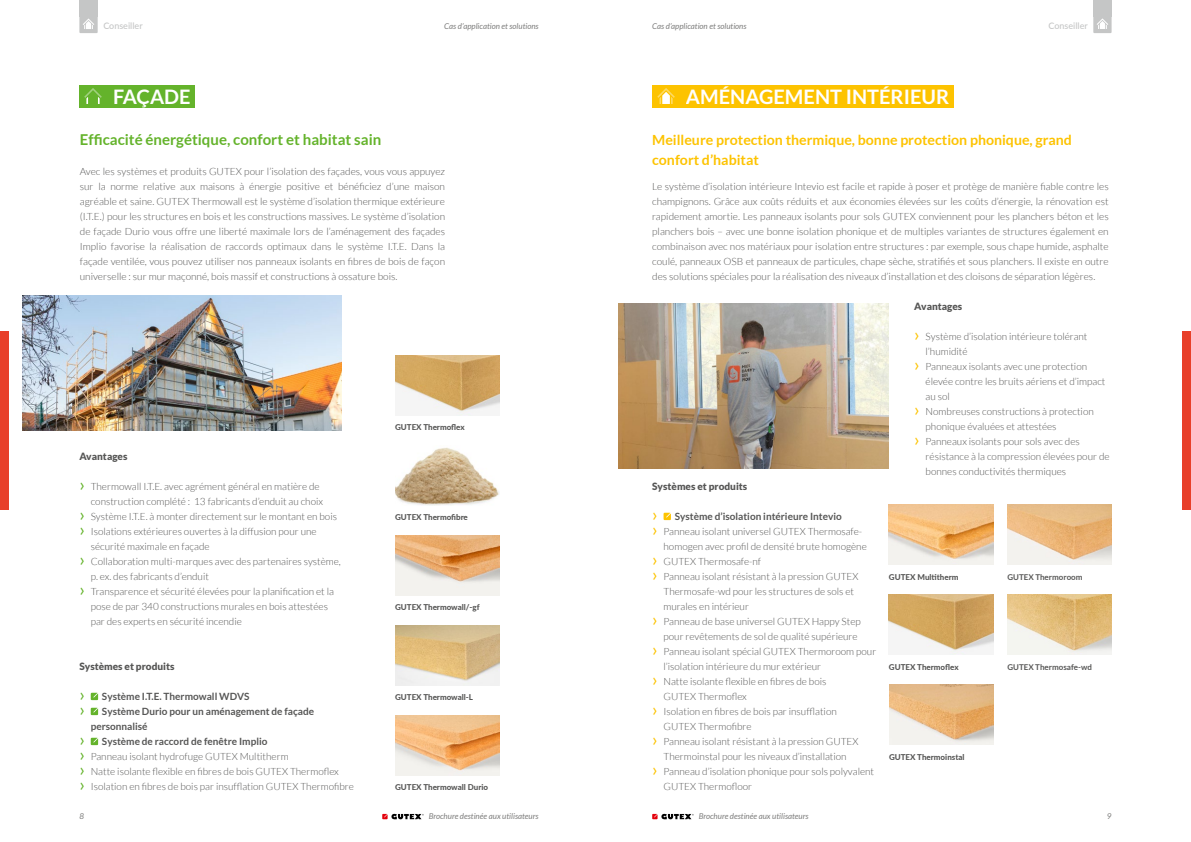
<style>
.page{position:relative;width:1191px;height:842px;background:#fff}
.page>*{position:absolute;margin:0;border:0;box-sizing:border-box;transform-origin:0 0}
.Head_Ausbau_gr{font:700 20px "Lato";color:#fff}
.Head_fassade_gr{font:700 20px "Lato";color:#fff}
.t1{font:18px "Lato";color:#64b32b}
.t2{font:18px "Lato";color:#fdc300}
.Fließtext{font:700 15px "Lato";color:#64b32b}
.Fließtext-2{font:700 14px/20px "Lato";color:#fdc300}
.Fließtext-3{font:300 10px/15px "Lato";color:#565655}
.t3{font:700 10px/15px "Lato";color:#565655}
.Zwischenüberschrift{font:900 10px "Lato";color:#565655}
.t4{font:500 9px "Lato";color:#c5c6c6}
.Fließtext_klein{font:800 8px "Lato";color:#565655}
.t5{font:italic 8px "Lato";color:#7d7d7c}
.Fließtext_klein-2{font:700 8px "Lato";color:#565655}
.s1{font-weight:400;font-size:18px;color:#64b32b}
.s2{font-weight:400;font-size:18px;color:#fdc300}
</style>
<div class="page">
<img style="left:395px;top:447px;width:104px;height:58px">
<img style="left:395px;top:355px;width:104px;height:60px">
<img style="left:889px;top:595px;width:104px;height:60px">
<img style="left:395px;top:535px;width:104px;height:60px">
<img style="left:395px;top:715px;width:104px;height:60px">
<img style="left:395px;top:625px;width:104px;height:60px">
<img style="left:889px;top:505px;width:104px;height:60px">
<img style="left:1007px;top:505px;width:104px;height:60px">
<img style="left:889px;top:685px;width:104px;height:60px">
<img style="left:1007px;top:595px;width:104px;height:60px">
<img style="left:23px;top:295px;width:318px;height:135px">
<img style="left:618px;top:303px;width:271px;height:165px">
<div style="left:1093px;top:0;width:18px;height:17px;background:#c5c6c6"></div>
<div style="left:1093px;top:15px;width:18px;height:18px;background:#c5c6c6"></div>
<svg style="left:1097px;top:18px;width:11px;height:11px"></svg>
<div style="left:79px;top:15px;width:19px;height:18px;background:#c5c6c6"></div>
<div style="left:79px;top:0;width:19px;height:17px;background:#c5c6c6"></div>
<svg style="left:83px;top:18px;width:11px;height:11px"></svg>
<div style="left:0;top:332px;width:9px;height:178px;background:#e83f29"></div>
<div style="left:1182px;top:332px;width:9px;height:178px;background:#e83f29"></div>
<svg style="left:382px;top:814px;width:42px;height:5px"></svg>
<svg style="left:652px;top:814px;width:41px;height:5px"></svg>
<div style="left:683px;top:85px;width:270px;height:23px;background:#fdc300"></div>
<div style="left:652px;top:85px;width:34px;height:23px;background:#fdc300"></div>
<svg style="left:657px;top:88px;width:18px;height:16px"></svg>
<svg style="left:91px;top:693px;width:7px;height:7px"></svg>
<svg style="left:91px;top:708px;width:7px;height:7px"></svg>
<svg style="left:91px;top:738px;width:7px;height:7px"></svg>
<svg style="left:663px;top:513px;width:8px;height:7px"></svg>
<div style="left:110px;top:85px;width:85px;height:23px;background:#64b32b"></div>
<div style="left:79px;top:85px;width:34px;height:23px;background:#64b32b"></div>
<svg style="left:84px;top:88px;width:18px;height:16px"></svg>
<p class="t4" style="left:103px;top:19px;width:41px">Conseiller</p>
<p class="t5" style="left:444px;top:22px;width:96px">Cas d’application et solutions</p>
<p class="t5" style="left:652px;top:22px;width:96px">Cas d’application et solutions</p>
<p class="t4" style="left:1048px;top:19px;width:41px">Conseiller</p>
<p class="Head_fassade_gr" style="left:113px;top:85px;width:79px">FAÇADE</p>
<p class="Fließtext" style="left:80px;top:131px;width:303px">Efficacité énergétique, confort et habitat sain</p>
<p class="Fließtext-3" style="left:80px;top:164px;width:367px;text-align:justify">Avec les systèmes et produits GUTEX pour l’isolation des façades, vous vous appuyez sur la norme relative aux maisons à énergie positive et bénéficiez d’une maison agréable et saine. GUTEX Thermowall est le système d’isolation thermique extérieure (I.T.E.) pour les structures en bois et les constructions massives. Le système d’isolation de façade Durio vous offre une liberté maximale lors de l’aménagement des façades Implio favorise la réalisation de raccords optimaux dans le système I.T.E. Dans la façade ventilée, vous pouvez utiliser nos panneaux isolants en fibres de bois de façon universelle : sur mur maçonné, bois massif et constructions à ossature bois.</p>
<p class="Zwischenüberschrift" style="left:79px;top:451px;width:50px">Avantages</p>
<p class="Fließtext-3" style="left:91px;top:479px;width:234px;text-indent:-11px"><span class="s1">›</span> Thermowall I.T.E. avec agrément général en matière de construction complété : 13 fabricants d’enduit au choix</p>
<p class="Fließtext-3" style="left:79px;top:509px;width:259px"><span class="s1">›</span> Système I.T.E. à monter directement sur le montant en bois</p>
<p class="Fließtext-3" style="left:91px;top:524px;width:227px;text-indent:-11px"><span class="s1">›</span> Isolations extérieures ouvertes à la diffusion pour une sécurité maximale en façade</p>
<p class="Fließtext-3" style="left:91px;top:554px;width:252px;text-indent:-11px"><span class="s1">›</span> Collaboration multi-marques avec des partenaires système, p. ex. des fabricants d’enduit</p>
<p class="Fließtext-3" style="left:91px;top:584px;width:245px;text-indent:-11px"><span class="s1">›</span> Transparence et sécurité élevées pour la planification et la pose de par 340 constructions murales en bois attestées par des experts en sécurité incendie</p>
<p class="Zwischenüberschrift" style="left:79px;top:661px;width:97px">Systèmes et produits</p>
<p class="t1" style="left:79px;top:685px;width:7px">›</p>
<p class="t3" style="left:102px;top:689px;width:149px">Système I.T.E. Thermowall WDVS</p>
<p class="t1" style="left:79px;top:700px;width:7px">›</p>
<p class="t3" style="left:91px;top:704px;width:225px;text-indent:11px">Système Durio pour un aménagement de façade personnalisé</p>
<p class="t1" style="left:79px;top:730px;width:7px">›</p>
<p class="t3" style="left:102px;top:734px;width:167px">Système de raccord de fenêtre Implio</p>
<p class="Fließtext-3" style="left:79px;top:749px;width:211px"><span class="s1">›</span> Panneau isolant hydrofuge GUTEX Multitherm</p>
<p class="Fließtext-3" style="left:79px;top:764px;width:261px"><span class="s1">›</span> Natte isolante flexible en fibres de bois GUTEX Thermoflex</p>
<p class="Fließtext-3" style="left:79px;top:779px;width:276px"><span class="s1">›</span> Isolation en fibres de bois par insufflation GUTEX Thermofibre</p>
<p class="Fließtext_klein" style="left:395px;top:421px;width:71px">GUTEX Thermoflex</p>
<p class="Fließtext_klein" style="left:395px;top:511px;width:74px">GUTEX Thermofibre</p>
<p class="Fließtext_klein" style="left:395px;top:601px;width:86px">GUTEX Thermowall/-gf</p>
<p class="Fließtext_klein" style="left:395px;top:691px;width:79px">GUTEX Thermowall-L</p>
<p class="Fließtext_klein" style="left:395px;top:781px;width:94px">GUTEX Thermowall Durio</p>
<p class="Head_Ausbau_gr" style="left:686px;top:85px;width:265px">AMÉNAGEMENT INTÉRIEUR</p>
<p class="Fließtext-2" style="left:652px;top:130px;width:421px">Meilleure protection thermique, bonne protection phonique, grand confort d’habitat</p>
<p class="Fließtext-3" style="left:652px;top:179px;width:458px;text-align:justify">Le système d’isolation intérieure Intevio est facile et rapide à poser et protège de manière fiable contre les champignons. Grâce aux coûts réduits et aux économies élevées sur les coûts d’énergie, la rénovation est rapidement amortie. Les panneaux isolants pour sols GUTEX conviennent pour les planchers béton et les planchers bois – avec une bonne isolation phonique et de multiples variantes de structures également en combinaison avec nos matériaux pour isolation entre structures : par exemple, sous chape humide, asphalte coulé, panneaux OSB et panneaux de particules, chape sèche, stratifiés et sous planchers. Il existe en outre des solutions spéciales pour la réalisation des niveaux d’installation et des cloisons de séparation légères.</p>
<p class="Zwischenüberschrift" style="left:914px;top:301px;width:50px">Avantages</p>
<p class="Fließtext-3" style="left:925px;top:329px;width:163px;text-indent:-11px"><span class="s2">›</span> Système d’isolation intérieure tolérant l’humidité</p>
<p class="Fließtext-3" style="left:925px;top:359px;width:181px;text-indent:-11px"><span class="s2">›</span> Panneaux isolants avec une protection élevée contre les bruits aériens et d’impact au sol</p>
<p class="Fließtext-3" style="left:925px;top:404px;width:170px;text-indent:-11px"><span class="s2">›</span> Nombreuses constructions à protection phonique évaluées et attestées</p>
<p class="Fließtext-3" style="left:925px;top:434px;width:185px;text-indent:-11px"><span class="s2">›</span> Panneaux isolants pour sols avec des résistance à la compression élevées pour de bonnes conductivités thermiques</p>
<p class="Zwischenüberschrift" style="left:652px;top:481px;width:97px">Systèmes et produits</p>
<p class="t2" style="left:652px;top:505px;width:7px">›</p>
<p class="t3" style="left:675px;top:509px;width:168px">Système d’isolation intérieure Intevio</p>
<p class="Fließtext-3" style="left:663px;top:524px;width:205px;text-indent:-11px"><span class="s2">›</span> Panneau isolant universel GUTEX Thermosafe&shy;homogen avec profil de densité brute homogène</p>
<p class="Fließtext-3" style="left:652px;top:554px;width:110px"><span class="s2">›</span> GUTEX Thermosafe-nf</p>
<p class="Fließtext-3" style="left:663px;top:569px;width:196px;text-indent:-11px"><span class="s2">›</span> Panneau isolant résistant à la pression GUTEX<br>Thermosafe-wd pour les structures de sols et murales en intérieur</p>
<p class="Fließtext-3" style="left:663px;top:614px;width:199px;text-indent:-11px"><span class="s2">›</span> Panneau de base universel GUTEX Happy Step pour revêtements de sol de qualité supérieure</p>
<p class="Fließtext-3" style="left:663px;top:644px;width:214px;text-indent:-11px"><span class="s2">›</span> Panneau isolant spécial GUTEX Thermoroom pour l’isolation intérieure du mur extérieur</p>
<p class="Fließtext-3" style="left:663px;top:674px;width:164px;text-indent:-11px"><span class="s2">›</span> Natte isolante flexible en fibres de bois<br>GUTEX Thermoflex</p>
<p class="Fließtext-3" style="left:663px;top:704px;width:175px;text-indent:-11px"><span class="s2">›</span> Isolation en fibres de bois par insufflation<br>GUTEX Thermofibre</p>
<p class="Fließtext-3" style="left:652px;top:734px;width:208px;text-align:center"><span class="s2">›</span> Panneau isolant résistant à la pression GUTEX<br>Thermoinstal pour les niveaux d’installation</p>
<p class="Fließtext-3" style="left:663px;top:764px;width:212px;text-indent:-11px"><span class="s2">›</span> Panneau d’isolation phonique pour sols polyvalent<br>GUTEX Thermofloor</p>
<p class="Fließtext_klein" style="left:889px;top:571px;width:71px">GUTEX Multitherm</p>
<p class="Fließtext_klein-2" style="left:1007px;top:572px;width:77px">GUTEX Thermoroom</p>
<p class="Fließtext_klein" style="left:889px;top:661px;width:71px">GUTEX Thermoflex</p>
<p class="Fließtext_klein-2" style="left:1007px;top:662px;width:86px">GUTEX Thermosafe-wd</p>
<p class="Fließtext_klein" style="left:889px;top:751px;width:77px">GUTEX Thermoinstal</p>
<p class="t5" style="left:79px;top:812px;width:6px">8</p>
<p class="t5" style="left:429px;top:812px;width:111px">Brochure destinée aux utilisateurs</p>
<p class="t5" style="left:698px;top:812px;width:111px">Brochure destinée aux utilisateurs</p>
<p class="t5" style="left:1107px;top:812px;width:6px">9</p>
</div>
